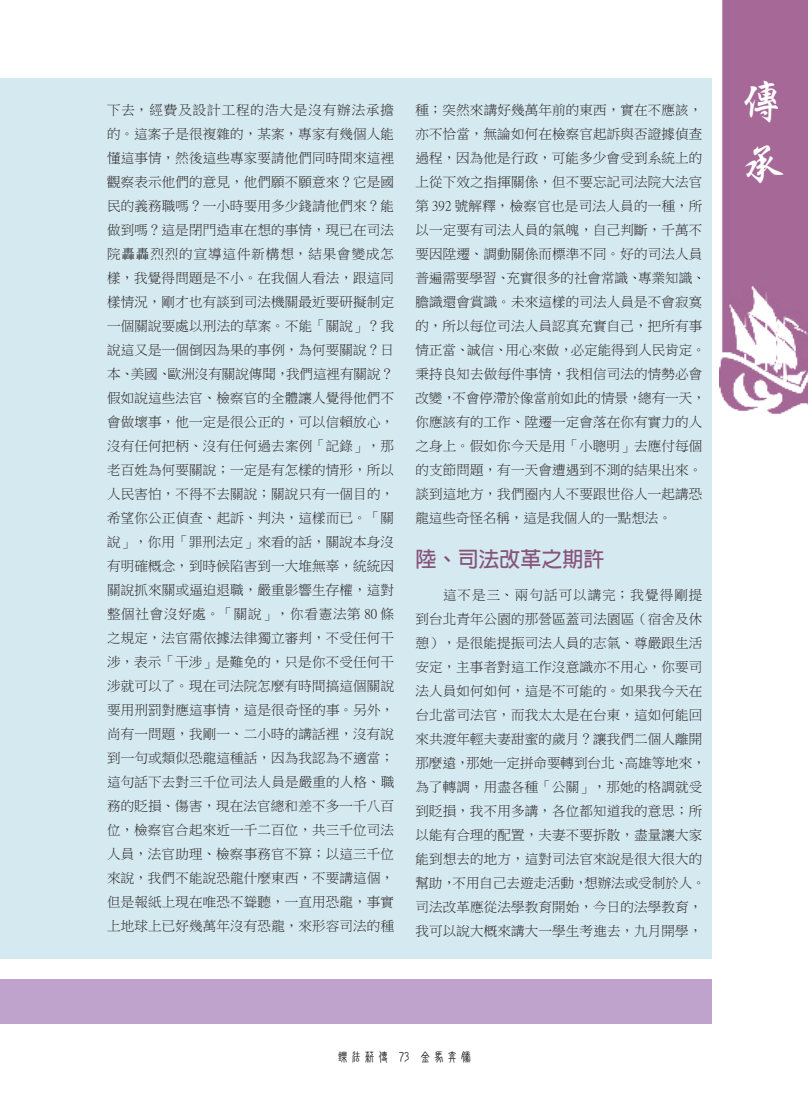
<style>
.page{position:relative;width:808px;height:1106px;background:#fff}
.page>*{position:absolute;margin:0;border:0;box-sizing:border-box;transform-origin:0 0}
.t1{font:45px/63px "Singkai EG Bold Big 5";color:#fff}
.一般段落樣式{font:700 21px "Adobe Fan Heiti Std";color:#86537b}
.一般段落內文{font:13.5px/24px "P Ming Li U";letter-spacing:.015em;color:#231f20}
.t2{font:13.5px "DF New Chuan Md HKP BF";color:#231f20}
</style>
<div class="page">
<img style="left:719px;top:0;width:89px;height:414px">
<div style="left:0;top:78px;width:711px;height:880px;background:#d5e9f0"></div>
<div style="left:0;top:979px;width:711px;height:44px;background:#c0a3cd"></div>
<p class="一般段落內文" style="left:107px;top:98px;width:289px;text-align:justify">下去，經費及設計工程的浩大是沒有辦法承擔的。這案子是很複雜的，某案，專家有幾個人能懂這事情，然後這些專家要請他們同時間來這裡觀察表示他們的意見，他們願不願意來？它是國民的義務職嗎？一小時要用多少錢請他們來？能做到嗎？這是閉門造車在想的事情，現已在司法院轟轟烈烈的宣導這件新構想，結果會變成怎樣，我覺得問題是不小。在我個人看法，跟這同樣情況，剛才也有談到司法機關最近要研擬制定一個關說要處以刑法的草案。不能「關說」？我說這又是一個倒因為果的事例，為何要關說？日本、美國、歐洲沒有關說傳聞，我們這裡有關說？假如說這些法官、檢察官的全體讓人覺得他們不會做壞事，他一定是很公正的，可以信賴放心，沒有任何把柄、沒有任何過去案例「記錄」，那老百姓為何要關說；一定是有怎樣的情形，所以人民害怕，不得不去關說；關說只有一個目的，希望你公正偵查、起訴、判決，這樣而已。「關說」，你用「罪刑法定」來看的話，關說本身沒有明確概念，到時候陷害到一大堆無辜，統統因關說抓來關或逼迫退職，嚴重影響生存權，這對整個社會沒好處。「關說」，你看憲法第 80 條之規定，法官需依據法律獨立審判，不受任何干涉，表示「干涉」是難免的，只是你不受任何干涉就可以了。現在司法院怎麼有時間搞這個關說要用刑罰對應這事情，這是很奇怪的事。另外，尚有一問題，我剛一、二小時的講話裡，沒有說到一句或類似恐龍這種話，因為我認為不適當；這句話下去對三千位司法人員是嚴重的人格、職務的貶損、傷害，現在法官總和差不多一千八百位，檢察官合起來近一千二百位，共三千位司法人員，法官助理、檢察事務官不算；以這三千位來說，我們不能說恐龍什麼東西，不要講這個，但是報紙上現在唯恐不聳聽，一直用恐龍，事實上地球上已好幾萬年沒有恐龍，來形容司法的種</p>
<p class="一般段落內文" style="left:415px;top:98px;width:292px">種；突然來講好幾萬年前的東西，實在不應該，亦不恰當，無論如何在檢察官起訴與否證據偵查過程，因為他是行政，可能多少會受到系統上的上從下效之指揮關係，但不要忘記司法院大法官第 392 號解釋，檢察官也是司法人員的一種，所以一定要有司法人員的氣魄，自己判斷，千萬不要因陞遷、調動關係而標準不同。好的司法人員普遍需要學習、充實很多的社會常識、專業知識、膽識還會賞識。未來這樣的司法人員是不會寂寞的，所以每位司法人員認真充實自己，把所有事情正當、誠信、用心來做，必定能得到人民肯定。秉持良知去做每件事情，我相信司法的情勢必會改變，不會停滯於像當前如此的情景，總有一天，你應該有的工作、陞遷一定會落在你有實力的人之身上。假如你今天是用「小聰明」去應付每個的支節問題，有一天會遭遇到不測的結果出來。談到這地方，我們圈內人不要跟世俗人一起講恐龍這些奇怪名稱，這是我個人的一點想法。</p>
<p class="一般段落樣式" style="left:415px;top:546px;width:190px">陸、司法改革之期許</p>
<p class="一般段落內文" style="left:415px;top:583px;width:292px;text-indent:28px">這不是三、兩句話可以講完；我覺得剛提到台北青年公園的那營區蓋司法園區（宿舍及休憩），是很能提振司法人員的志氣、尊嚴跟生活安定，主事者對這工作沒意識亦不用心，你要司法人員如何如何，這是不可能的。如果我今天在台北當司法官，而我太太是在台東，這如何能回來共渡年輕夫妻甜蜜的歲月？讓我們二個人離開那麼遠，那她一定拼命要轉到台北、高雄等地來，為了轉調，用盡各種「公關」，那她的格調就受到貶損，我不用多講，各位都知道我的意思；所以能有合理的配置，夫妻不要拆散，盡量讓大家能到想去的地方，這對司法官來說是很大很大的幫助，不用自己去遊走活動，想辦法或受制於人。司法改革應從法學教育開始，今日的法學教育，我可以說大概來講大一學生考進去，九月開學，</p>
<h1 class="t1" style="left:740px;top:70px;width:46px">傳承</h1>
<p class="t2" style="left:336px;top:1050px;width:138px">鑠法薪傳 73 金馬奔騰</p>
</div>
